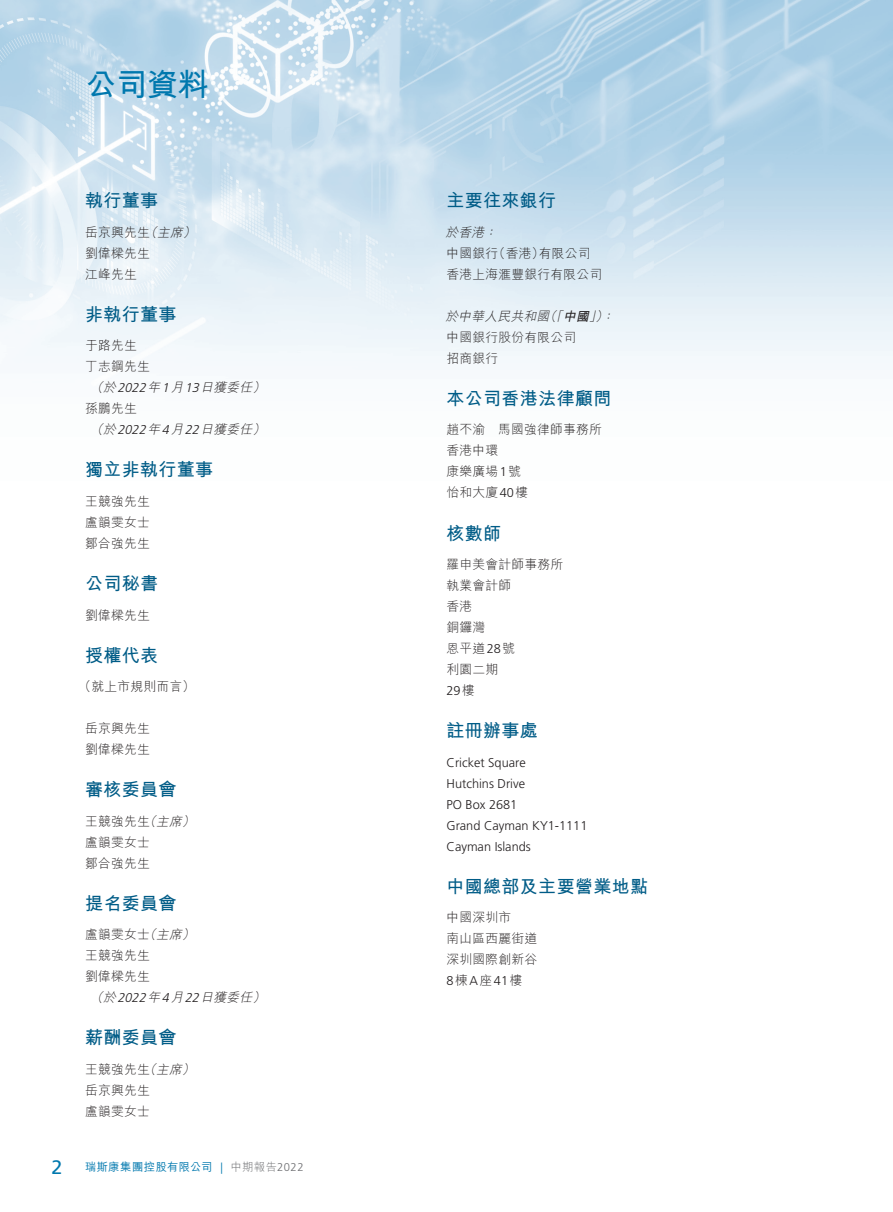
<style>
.page{position:relative;width:893px;height:1212px;background:#fff}
.page>*{position:absolute;margin:0;border:0;box-sizing:border-box;transform-origin:0 0}
.t1{font:700 31.5px "M Hei HK";color:#0078ae}
.t2{font:19.5px "Frutiger LT Std";color:#0078ae}
._01_H1{font:700 18px "M Hei HK";letter-spacing:.02em;color:#005c87}
._00_txt{font:300 12.75px "M Hei HK";letter-spacing:.02em;color:#231f20}
._00_txt-2{font:300 12.75px "Frutiger LT Std";color:#231f20}
._00_txt-3{font:italic 300 12.75px "M Hei HK";color:#231f20}
.t3{font:500 11.25px "M Hei HK";letter-spacing:.04em;color:#0078ae}
.s1{font-style:italic}
.s2{font-family:"Frutiger LT Std"}
.s3{font-family:"Frutiger LT Std";font-weight:300}
.s4{font-weight:300;color:#6c6d70}
.s5{font-family:"Frutiger LT Std";font-weight:300;color:#6c6d70}
.s6{font-weight:700}
.s7{font-family:"M Hei HK"}
</style>
<div class="page">
<img style="left:0;top:0;width:893px;height:363px">
<p class="t1" style="left:85px;top:61px;width:126px">公司資料</p>
<p class="_01_H1" style="left:85px;top:188px;width:75px">執行董事</p>
<p class="_00_txt" style="left:85px;top:226px;width:115px">岳京興先生<span class="s1">（主席）</span></p>
<p class="_00_txt" style="left:85px;top:247px;width:66px">劉偉樑先生</p>
<p class="_00_txt" style="left:85px;top:268px;width:53px">江峰先生</p>
<p class="_01_H1" style="left:85px;top:301px;width:93px">非執行董事</p>
<p class="_00_txt" style="left:85px;top:339px;width:53px">于路先生</p>
<p class="_00_txt" style="left:85px;top:360px;width:66px">丁志鋼先生</p>
<p class="_00_txt-3" style="left:90px;top:381px;width:179px">（於<span class="s2">2022</span>年<span class="s2">1</span>月<span class="s2">13</span>日獲委任）</p>
<p class="_00_txt" style="left:85px;top:402px;width:53px">孫鵬先生</p>
<p class="_00_txt-3" style="left:90px;top:423px;width:179px">（於<span class="s2">2022</span>年<span class="s2">4</span>月<span class="s2">22</span>日獲委任）</p>
<p class="_01_H1" style="left:85px;top:457px;width:130px">獨立非執行董事</p>
<p class="_00_txt" style="left:85px;top:495px;width:66px">王競強先生</p>
<p class="_00_txt" style="left:85px;top:516px;width:66px">盧韻雯女士</p>
<p class="_00_txt" style="left:85px;top:537px;width:66px">鄒合強先生</p>
<p class="_01_H1" style="left:85px;top:570px;width:75px">公司秘書</p>
<p class="_00_txt" style="left:85px;top:608px;width:66px">劉偉樑先生</p>
<p class="_01_H1" style="left:85px;top:642px;width:75px">授權代表</p>
<p class="_00_txt" style="left:79px;top:680px;width:118px">（就上市規則而言）</p>
<p class="_00_txt" style="left:85px;top:722px;width:66px">岳京興先生</p>
<p class="_00_txt" style="left:85px;top:743px;width:66px">劉偉樑先生</p>
<p class="_01_H1" style="left:85px;top:776px;width:93px">審核委員會</p>
<p class="_00_txt" style="left:85px;top:814px;width:114px">王競強先生<span class="s1">（主席）</span></p>
<p class="_00_txt" style="left:85px;top:835px;width:66px">盧韻雯女士</p>
<p class="_00_txt" style="left:85px;top:856px;width:66px">鄒合強先生</p>
<p class="_01_H1" style="left:85px;top:890px;width:93px">提名委員會</p>
<p class="_00_txt" style="left:85px;top:928px;width:114px">盧韻雯女士<span class="s1">（主席）</span></p>
<p class="_00_txt" style="left:85px;top:949px;width:66px">王競強先生</p>
<p class="_00_txt" style="left:85px;top:970px;width:66px">劉偉樑先生</p>
<p class="_00_txt-3" style="left:90px;top:991px;width:179px">（於<span class="s2">2022</span>年<span class="s2">4</span>月<span class="s2">22</span>日獲委任）</p>
<p class="_01_H1" style="left:85px;top:1024px;width:93px">薪酬委員會</p>
<p class="_00_txt" style="left:85px;top:1062px;width:114px">王競強先生<span class="s1">（主席）</span></p>
<p class="_00_txt" style="left:85px;top:1083px;width:66px">岳京興先生</p>
<p class="_00_txt" style="left:85px;top:1104px;width:66px">盧韻雯女士</p>
<p class="t2" style="left:52px;top:1155px;width:12px">2</p>
<p class="t3" style="left:85px;top:1159px;width:220px">瑞斯康集團控股有限公司 <span class="s3">|</span> <span class="s4">中期報告</span><span class="s5">2022</span></p>
<p class="_01_H1" style="left:446px;top:188px;width:111px">主要往來銀行</p>
<p class="_00_txt-3" style="left:445px;top:226px;width:56px">於香港：</p>
<p class="_00_txt" style="left:446px;top:247px;width:146px">中國銀行（香港）有限公司</p>
<p class="_00_txt" style="left:446px;top:268px;width:157px">香港上海滙豐銀行有限公司</p>
<p class="_00_txt-3" style="left:445px;top:310px;width:173px">於中華人民共和國（「<span class="s6">中國</span>」）：</p>
<p class="_00_txt" style="left:446px;top:331px;width:131px">中國銀行股份有限公司</p>
<p class="_00_txt" style="left:446px;top:352px;width:53px">招商銀行</p>
<p class="_01_H1" style="left:446px;top:385px;width:166px">本公司香港法律顧問</p>
<p class="_00_txt" style="left:446px;top:423px;width:157px">趙不渝 馬國強律師事務所</p>
<p class="_00_txt" style="left:446px;top:444px;width:53px">香港中環</p>
<p class="_00_txt" style="left:446px;top:465px;width:76px">康樂廣場<span class="s2">1</span>號</p>
<p class="_00_txt" style="left:446px;top:486px;width:83px">怡和大廈<span class="s2">40</span>樓</p>
<p class="_01_H1" style="left:446px;top:520px;width:56px">核數師</p>
<p class="_00_txt" style="left:446px;top:558px;width:118px">羅申美會計師事務所</p>
<p class="_00_txt" style="left:446px;top:579px;width:66px">執業會計師</p>
<p class="_00_txt" style="left:446px;top:600px;width:27px">香港</p>
<p class="_00_txt" style="left:446px;top:621px;width:40px">銅鑼灣</p>
<p class="_00_txt" style="left:446px;top:642px;width:70px">恩平道<span class="s2">28</span>號</p>
<p class="_00_txt" style="left:446px;top:663px;width:53px">利園二期</p>
<p class="_00_txt-2" style="left:446px;top:683px;width:30px">29<span class="s7">樓</span></p>
<p class="_01_H1" style="left:446px;top:717px;width:93px">註冊辦事處</p>
<p class="_00_txt-2" style="left:446px;top:755px;width:81px">Cricket Square</p>
<p class="_00_txt-2" style="left:446px;top:776px;width:80px">Hutchins Drive</p>
<p class="_00_txt-2" style="left:446px;top:797px;width:72px">PO Box 2681</p>
<p class="_00_txt-2" style="left:446px;top:818px;width:142px">Grand Cayman KY1-1111</p>
<p class="_00_txt-2" style="left:446px;top:839px;width:86px">Cayman Islands</p>
<p class="_01_H1" style="left:446px;top:873px;width:203px">中國總部及主要營業地點</p>
<p class="_00_txt" style="left:446px;top:911px;width:66px">中國深圳市</p>
<p class="_00_txt" style="left:446px;top:932px;width:92px">南山區西麗街道</p>
<p class="_00_txt" style="left:446px;top:953px;width:92px">深圳國際創新谷</p>
<p class="_00_txt-2" style="left:446px;top:973px;width:77px">8<span class="s7">棟</span>A<span class="s7">座</span>41<span class="s7">樓</span></p>
</div>
